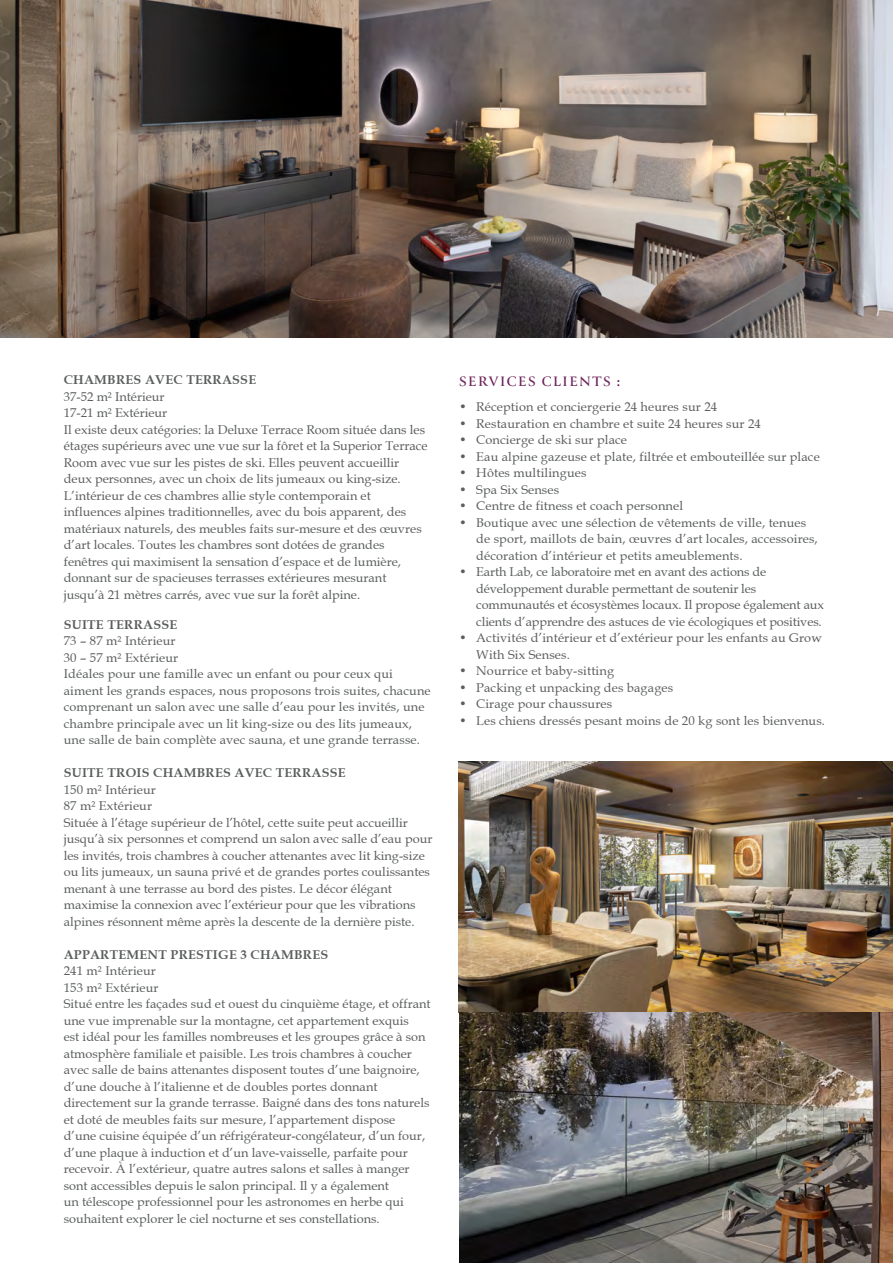
<style>
.page{position:relative;width:893px;height:1263px;background:#fff}
.page>*{position:absolute;margin:0;border:0;box-sizing:border-box;transform-origin:0 0}
.t1{font:700 15px "Canto";letter-spacing:.1em;color:#6d2158}
.t2{font:12.75px/16.5px "Book Antiqua";color:#5c5e5e}
.t3{font:700 12.75px "Book Antiqua";letter-spacing:.02em;color:#5c5e5e}
</style>
<div class="page">
<img style="left:458px;top:761px;width:435px;height:502px">
<img style="left:0;top:0;width:893px;height:338px">
<p class="t3" style="left:64px;top:372px;width:194px">CHAMBRES AVEC TERRASSE</p>
<p class="t2" style="left:64px;top:388px;width:365px">37-52 m² Intérieur<br>17-21 m² Extérieur<br>Il existe deux catégories: la Deluxe Terrace Room située dans les étages supérieurs avec une vue sur la fôret et la Superior Terrace Room avec vue sur les pistes de ski. Elles peuvent accueillir deux personnes, avec un choix de lits jumeaux ou king-size.<br>L’intérieur de ces chambres allie style contemporain et influences alpines traditionnelles, avec du bois apparent, des matériaux naturels, des meubles faits sur-mesure et des œuvres d’art locales. Toutes les chambres sont dotées de grandes fenêtres qui maximisent la sensation d’espace et de lumière, donnant sur de spacieuses terrasses extérieures mesurant jusqu’à 21 mètres carrés, avec vue sur la forêt alpine.</p>
<p class="t3" style="left:64px;top:617px;width:115px">SUITE TERRASSE</p>
<p class="t2" style="left:64px;top:633px;width:368px">73 – 87 m² Intérieur<br>30 – 57 m² Extérieur<br>Idéales pour une famille avec un enfant ou pour ceux qui aiment les grands espaces, nous proposons trois suites, chacune comprenant un salon avec une salle d’eau pour les invités, une chambre principale avec un lit king-size ou des lits jumeaux, une salle de bain complète avec sauna, et une grande terrasse.</p>
<p class="t3" style="left:64px;top:765px;width:283px">SUITE TROIS CHAMBRES AVEC TERRASSE</p>
<p class="t2" style="left:64px;top:781px;width:370px">150 m² Intérieur<br>87 m² Extérieur<br>Située à l’étage supérieur de l’hôtel, cette suite peut accueillir jusqu’à six personnes et comprend un salon avec salle d’eau pour les invités, trois chambres à coucher attenantes avec lit king-size ou lits jumeaux, un sauna privé et de grandes portes coulissantes menant à une terrasse au bord des pistes. Le décor élégant maximise la connexion avec l’extérieur pour que les vibrations alpines résonnent même après la descente de la dernière piste.</p>
<p class="t3" style="left:64px;top:947px;width:266px">APPARTEMENT PRESTIGE 3 CHAMBRES</p>
<p class="t2" style="left:64px;top:963px;width:368px">241 m² Intérieur<br>153 m² Extérieur<br>Situé entre les façades sud et ouest du cinquième étage, et offrant une vue imprenable sur la montagne, cet appartement exquis<br>est idéal pour les familles nombreuses et les groupes grâce à son atmosphère familiale et paisible. Les trois chambres à coucher avec salle de bains attenantes disposent toutes d’une baignoire, d’une douche à l’italienne et de doubles portes donnant directement sur la grande terrasse. Baigné dans des tons naturels et doté de meubles faits sur mesure, l’appartement dispose d’une cuisine équipée d’un réfrigérateur-congélateur, d’un four, d’une plaque à induction et d’un lave-vaisselle, parfaite pour recevoir. À l’extérieur, quatre autres salons et salles à manger sont accessibles depuis le salon principal. Il y a également<br>un télescope professionnel pour les astronomes en herbe qui souhaitent explorer le ciel nocturne et ses constellations.</p>
<p class="t1" style="left:459px;top:372px;width:162px">SERVICES CLIENTS :</p>
<p class="t2" style="left:459px;top:399px;width:259px">• Réception et conciergerie 24 heures sur 24</p>
<p class="t2" style="left:459px;top:415px;width:303px">• Restauration en chambre et suite 24 heures sur 24</p>
<p class="t2" style="left:459px;top:432px;width:169px">• Concierge de ski sur place</p>
<p class="t2" style="left:459px;top:448px;width:362px">• Eau alpine gazeuse et plate, filtrée et embouteillée sur place</p>
<p class="t2" style="left:459px;top:465px;width:129px">• Hôtes multilingues</p>
<p class="t2" style="left:459px;top:481px;width:101px">• Spa Six Senses</p>
<p class="t2" style="left:459px;top:498px;width:225px">• Centre de fitness et coach personnel</p>
<p class="t2" style="left:476px;top:514px;width:343px;text-indent:-17px">• Boutique avec une sélection de vêtements de ville, tenues de sport, maillots de bain, œuvres d’art locales, accessoires, décoration d’intérieur et petits ameublements.</p>
<p class="t2" style="left:476px;top:564px;width:349px;text-indent:-17px">• Earth Lab, ce laboratoire met en avant des actions de développement durable permettant de soutenir les communautés et écosystèmes locaux. Il propose également aux clients d’apprendre des astuces de vie écologiques et positives.</p>
<p class="t2" style="left:476px;top:630px;width:347px;text-indent:-17px">• Activités d’intérieur et d’extérieur pour les enfants au Grow<br>With Six Senses.</p>
<p class="t2" style="left:459px;top:663px;width:156px">• Nourrice et baby-sitting</p>
<p class="t2" style="left:459px;top:679px;width:215px">• Packing et unpacking des bagages</p>
<p class="t2" style="left:459px;top:696px;width:154px">• Cirage pour chaussures</p>
<p class="t2" style="left:459px;top:712px;width:367px">• Les chiens dressés pesant moins de 20 kg sont les bienvenus.</p>
</div>
